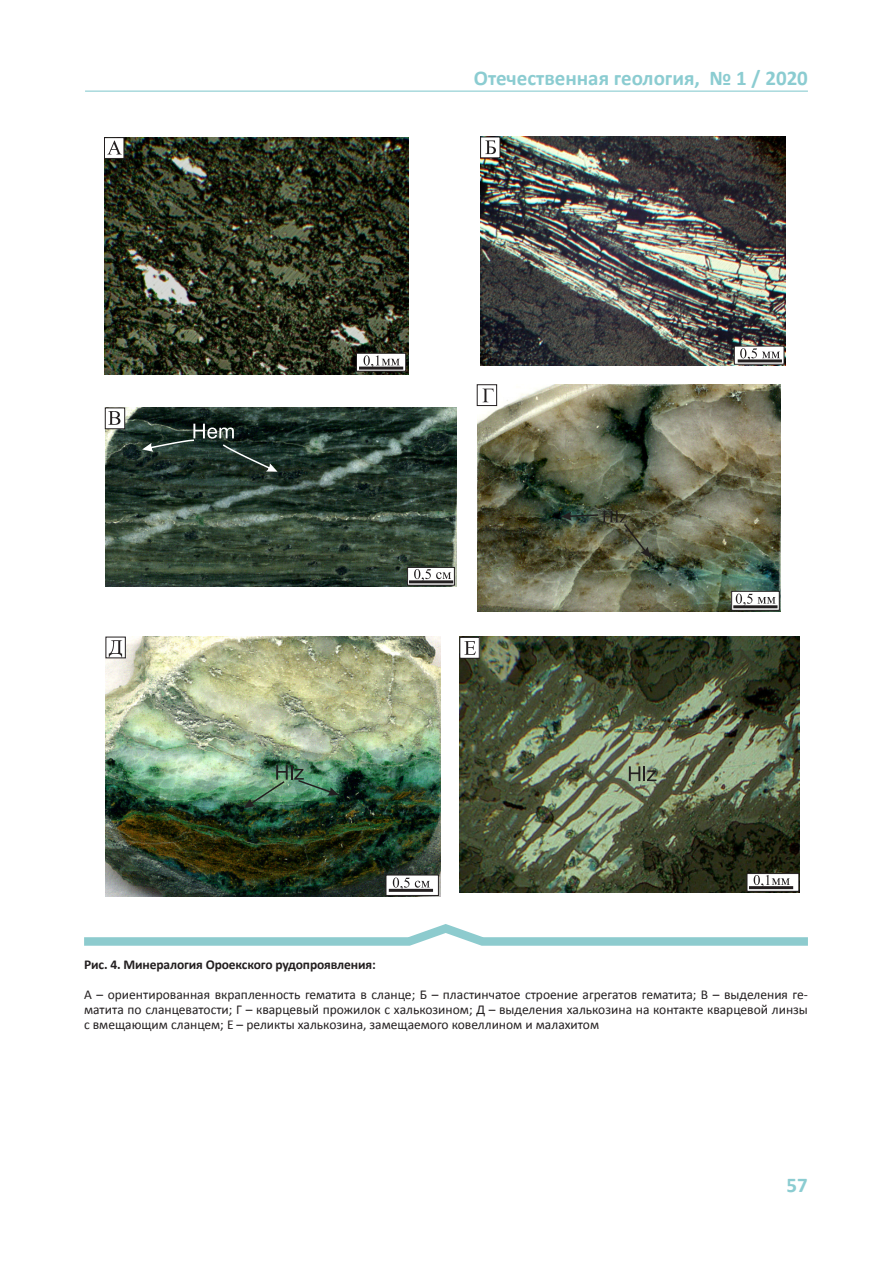
<style>
.page{position:relative;width:893px;height:1263px;background:#fff}
.page>*{position:absolute;margin:0;border:0;box-sizing:border-box;transform-origin:0 0}
.t1{font:700 21px "Calibri";color:#8bccd1}
.подрисуночная_подпис{font:13.5px/15px "Calibri";color:#231f20;text-align:justify}
.подрисуночная_подпис-2{font:700 13.5px "Calibri";letter-spacing:-.01em;color:#231f20}
</style>
<div class="page">
<hr style="left:85px;top:91px;width:723px;height:1px;background:#8bccd1">
<svg style="left:104px;top:136px;width:696px;height:761px"></svg>
<img style="left:104px;top:137px;width:305px;height:237px">
<div style="left:356px;top:353px;width:50px;height:18px;background:#fff"></div>
<div style="left:356px;top:353px;width:50px;height:18px;border:1px solid #231f20"></div>
<hr style="left:359px;top:367px;width:44px;height:3px;background:#231f20">
<svg style="left:364px;top:355px;width:36px;height:12px"></svg>
<div style="left:104px;top:138px;width:20px;height:20px;background:#fff"></div>
<div style="left:104px;top:137px;width:20px;height:22px;border:1px solid #231f20"></div>
<svg style="left:108px;top:141px;width:13px;height:13px"></svg>
<img style="left:480px;top:137px;width:305px;height:229px">
<svg style="left:734px;top:346px;width:50px;height:18px"></svg>
<hr style="left:738px;top:359px;width:44px;height:3px;background:#231f20">
<svg style="left:740px;top:348px;width:40px;height:12px"></svg>
<div style="left:481px;top:137px;width:19px;height:21px;background:#fff"></div>
<div style="left:480px;top:137px;width:20px;height:21px;border:1px solid #231f20"></div>
<svg style="left:485px;top:140px;width:11px;height:14px"></svg>
<svg style="left:457px;top:463px;width:20px;height:15px"></svg>
<img style="left:105px;top:408px;width:352px;height:179px">
<svg style="left:142px;top:424px;width:136px;height:48px;background:#2a3b34"></svg>
<div style="left:408px;top:567px;width:46px;height:18px;background:#fff"></div>
<div style="left:407px;top:567px;width:48px;height:18px;border:1px solid #231f20"></div>
<hr style="left:409px;top:580px;width:44px;height:3px;background:#231f20">
<svg style="left:414px;top:569px;width:37px;height:12px"></svg>
<div style="left:105px;top:408px;width:20px;height:21px;background:#fff"></div>
<div style="left:105px;top:407px;width:20px;height:22px;border:1px solid #231f20"></div>
<svg style="left:108px;top:411px;width:12px;height:14px"></svg>
<img style="left:477px;top:385px;width:303px;height:226px">
<img style="left:561px;top:510px;width:89px;height:48px">
<div style="left:732px;top:591px;width:47px;height:19px;background:#fff"></div>
<div style="left:731px;top:591px;width:48px;height:19px;border:1px solid #231f20"></div>
<hr style="left:733px;top:605px;width:44px;height:3px;background:#231f20">
<svg style="left:736px;top:594px;width:39px;height:12px"></svg>
<svg style="left:479px;top:387px;width:16px;height:17px"></svg>
<div style="left:477px;top:385px;width:20px;height:21px;border:1px solid #231f20"></div>
<svg style="left:483px;top:389px;width:10px;height:13px"></svg>
<img style="left:106px;top:637px;width:334px;height:260px">
<img style="left:244px;top:765px;width:95px;height:43px">
<div style="left:386px;top:875px;width:52px;height:20px;background:#fff"></div>
<div style="left:386px;top:875px;width:53px;height:21px;border:1px solid #231f20"></div>
<hr style="left:389px;top:889px;width:44px;height:3px;background:#231f20">
<svg style="left:393px;top:877px;width:37px;height:12px"></svg>
<div style="left:106px;top:637px;width:19px;height:21px;background:#fff"></div>
<div style="left:105px;top:637px;width:21px;height:21px;border:1px solid #231f20"></div>
<svg style="left:109px;top:640px;width:13px;height:18px"></svg>
<img style="left:459px;top:637px;width:341px;height:255px">
<div style="left:747px;top:873px;width:52px;height:18px;background:#fff"></div>
<div style="left:747px;top:873px;width:52px;height:18px;border:1px solid #231f20"></div>
<hr style="left:749px;top:886px;width:44px;height:3px;background:#231f20">
<svg style="left:754px;top:875px;width:36px;height:12px"></svg>
<svg style="left:629px;top:766px;width:27px;height:15px"></svg>
<div style="left:460px;top:637px;width:19px;height:21px;background:#fff"></div>
<div style="left:459px;top:637px;width:21px;height:22px;border:1px solid #231f20"></div>
<svg style="left:464px;top:641px;width:12px;height:14px"></svg>
<svg style="left:84px;top:924px;width:724px;height:22px"></svg>
<h1 class="t1" style="left:474px;top:65px;width:336px">Отечественная геология, № 1 / 2020</h1>
<p class="подрисуночная_подпис-2" style="left:84px;top:955px;width:293px">Рис. 4. Минералогия Ороекского рудопроявления:</p>
<p class="подрисуночная_подпис" style="left:84px;top:987px;width:725px">А – ориентированная вкрапленность гематита в сланце; Б – пластинчатое строение агрегатов гематита; B – выделения ге&shy;матита по сланцеватости; Г – кварцевый прожилок с халькозином; Д – выделения халькозина на контакте кварцевой линзы с вмещающим сланцем; Е – реликты халькозина, замещаемого ковеллином и малахитом</p>
<h1 class="t1" style="left:787px;top:1171px;width:23px">57</h1>
</div>
